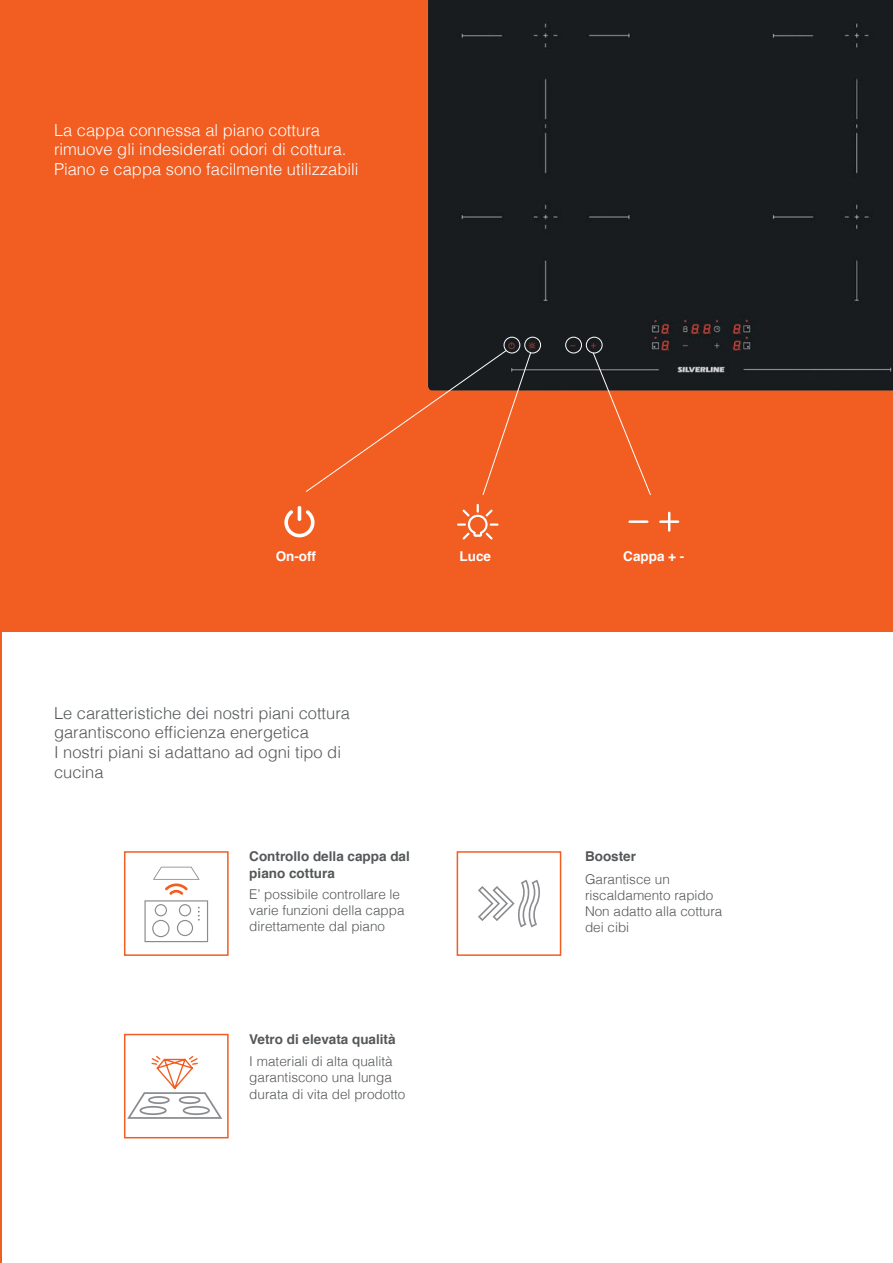
<style>
.page{position:relative;width:893px;height:1263px;background:#fff}
.page>*{position:absolute;margin:0;border:0;box-sizing:border-box;transform-origin:0 0}
.t1{font:300 16.5px/19.8px "Helvetica";color:#545759}
.t2{font:300 16.5px/19.8px "Helvetica";color:#fff}
.t3{font:300 13.5px/16.2px "Helvetica";color:#545759}
.t4{font:700 13.5px/16.2px "Helvetica";color:#545759}
.t5{font:700 13.5px "Helvetica";color:#fff}
</style>
<div class="page">
<hr style="left:0;top:9px;width:1px;height:1254px;background:#f25d21">
<div style="left:0;top:0;width:893px;height:631px;background:#f25d21"></div>
<div style="left:427px;top:0;width:466px;height:391px;background:#181c1f"></div>
<div style="left:504px;top:337px;width:16px;height:16px;border:1px solid #fff;border-radius:50%"></div>
<div style="left:524px;top:337px;width:17px;height:16px;border:1px solid #fff;border-radius:50%"></div>
<div style="left:565px;top:337px;width:17px;height:16px;border:1px solid #fff;border-radius:50%"></div>
<div style="left:586px;top:337px;width:17px;height:16px;border:1px solid #fff;border-radius:50%"></div>
<svg style="left:305px;top:349px;width:227px;height:146px"></svg>
<svg style="left:592px;top:351px;width:60px;height:144px"></svg>
<hr style="left:298px;top:506px;width:3px;height:15px;background:#fff;border-radius:2px">
<svg style="left:284px;top:510px;width:31px;height:27px"></svg>
<svg style="left:457px;top:504px;width:41px;height:36px"></svg>
<hr style="left:659px;top:520px;width:20px;height:3px;background:#fff">
<hr style="left:628px;top:520px;width:20px;height:3px;background:#fff">
<hr style="left:668px;top:512px;width:2px;height:20px;background:#fff">
<div style="left:124px;top:851px;width:105px;height:105px;border:2px solid #f25d21"></div>
<div style="left:457px;top:851px;width:104px;height:105px;border:2px solid #f25d21"></div>
<div style="left:124px;top:1034px;width:105px;height:104px;border:2px solid #f25d21"></div>
<svg style="left:127px;top:1056px;width:95px;height:63px"></svg>
<svg style="left:478px;top:880px;width:62px;height:47px"></svg>
<svg style="left:144px;top:867px;width:64px;height:75px"></svg>
<p class="t2" style="left:54px;top:119px;width:306px">La cappa connessa al piano cottura rimuove gli indesiderati odori di cottura.<br>Piano e cappa sono facilmente utilizzabili</p>
<p class="t5" style="left:276px;top:546px;width:42px">On-off</p>
<p class="t5" style="left:459px;top:546px;width:33px">Luce</p>
<p class="t5" style="left:623px;top:546px;width:63px">Cappa + -</p>
<p class="t1" style="left:54px;top:701px;width:298px">Le caratteristiche dei nostri piani cottura garantiscono efficienza energetica<br>I nostri piani si adattano ad ogni tipo di cucina</p>
<p class="t4" style="left:249px;top:849px;width:162px">Controllo della cappa dal piano cottura</p>
<p class="t3" style="left:249px;top:885px;width:157px">E’ possibile controllare le varie funzioni della cappa direttamente dal piano</p>
<p class="t4" style="left:249px;top:1031px;width:148px">Vetro di elevata qualità</p>
<p class="t3" style="left:249px;top:1052px;width:158px">I materiali di alta qualità garantiscono una lunga durata di vita del prodotto</p>
<p class="t4" style="left:585px;top:849px;width:53px">Booster</p>
<p class="t3" style="left:585px;top:870px;width:139px">Garantisce un riscaldamento rapido<br>Non adatto alla cottura dei cibi</p>
</div>
